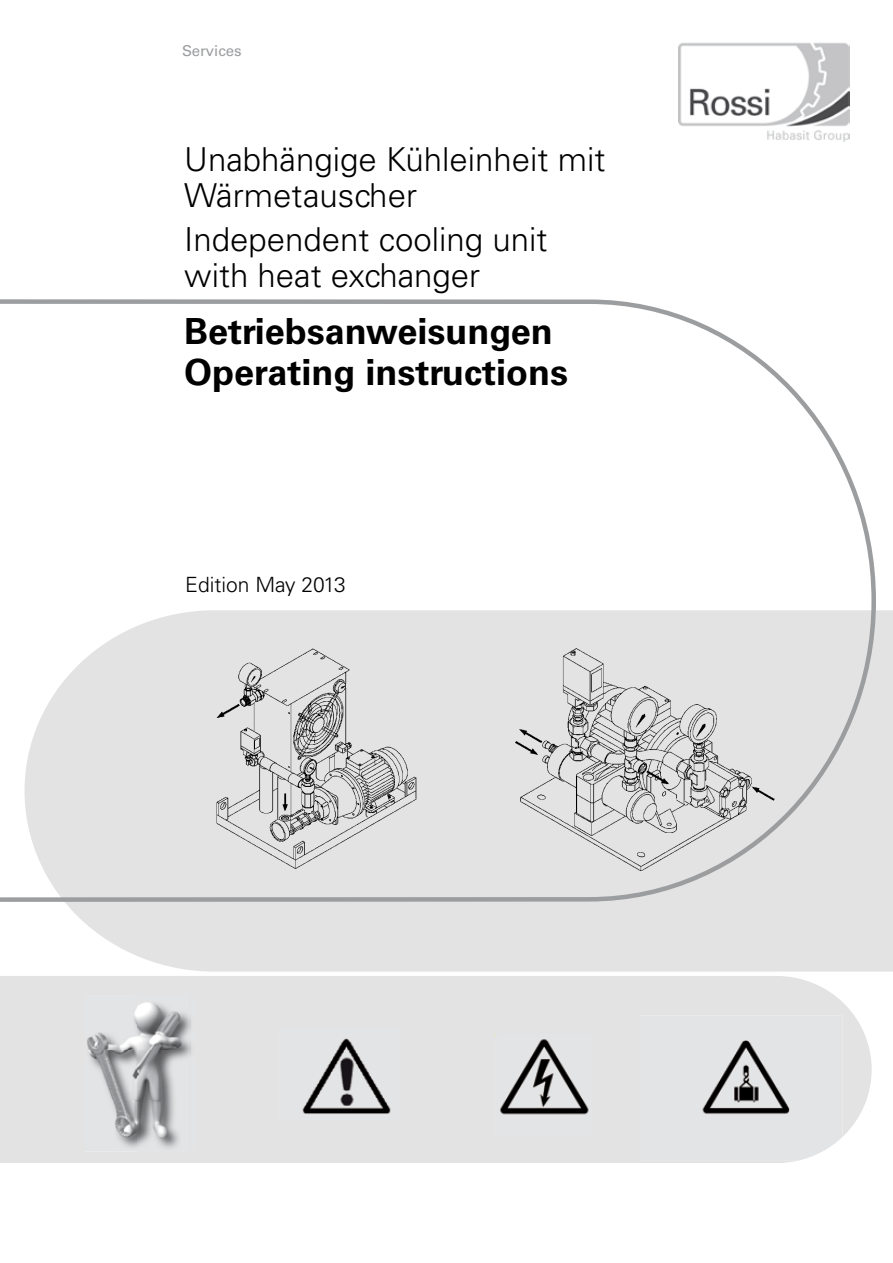
<style>
.page{position:relative;width:893px;height:1263px;background:#fff}
.page>*{position:absolute;margin:0;border:0;box-sizing:border-box;transform-origin:0 0}
.t1{font:700 36px/40.2px "Univers LT Std";color:#000}
.t2{font:300 33px/36px "Univers LT Std";color:#000}
.t3{font:300 21px "Univers LT Std";color:#000}
.t4{font:15px "Univers LT Std";color:#9c9d9f}
</style>
<div class="page">
<div style="left:65px;top:610px;width:828px;height:362px;background:#e3e3e4"></div>
<img style="left:679px;top:42px;width:170px;height:99px">
<div style="left:1px;top:976px;width:871px;height:187px;background:#e3e3e4"></div>
<img style="left:86px;top:1000px;width:109px;height:151px">
<img style="left:85px;top:995px;width:53px;height:52px">
<img style="left:138px;top:995px;width:52px;height:5px">
<img style="left:85px;top:1047px;width:1px;height:52px">
<img style="left:85px;top:1099px;width:53px;height:52px">
<img style="left:138px;top:1151px;width:52px;height:1px">
<img style="left:279px;top:1029px;width:120px;height:90px">
<img style="left:495px;top:1035px;width:99px;height:99px">
<img style="left:640px;top:1015px;width:202px;height:146px">
<svg style="left:0;top:299px;width:876px;height:603px"></svg>
<img style="left:202px;top:642px;width:225px;height:232px">
<img style="left:510px;top:642px;width:272px;height:236px">
<p class="t4" style="left:182px;top:42px;width:61px">Services</p>
<p class="t2" style="left:184px;top:141px;width:423px">Unabhängige Kühleinheit mit<br>Wärmetauscher</p>
<p class="t2" style="left:184px;top:221px;width:365px">Independent cooling unit with heat exchanger</p>
<p class="t1" style="left:184px;top:312px;width:385px">Betriebsanweisungen<br>Operating instructions</p>
<p class="t3" style="left:185px;top:572px;width:162px">Edition May 2013</p>
</div>
